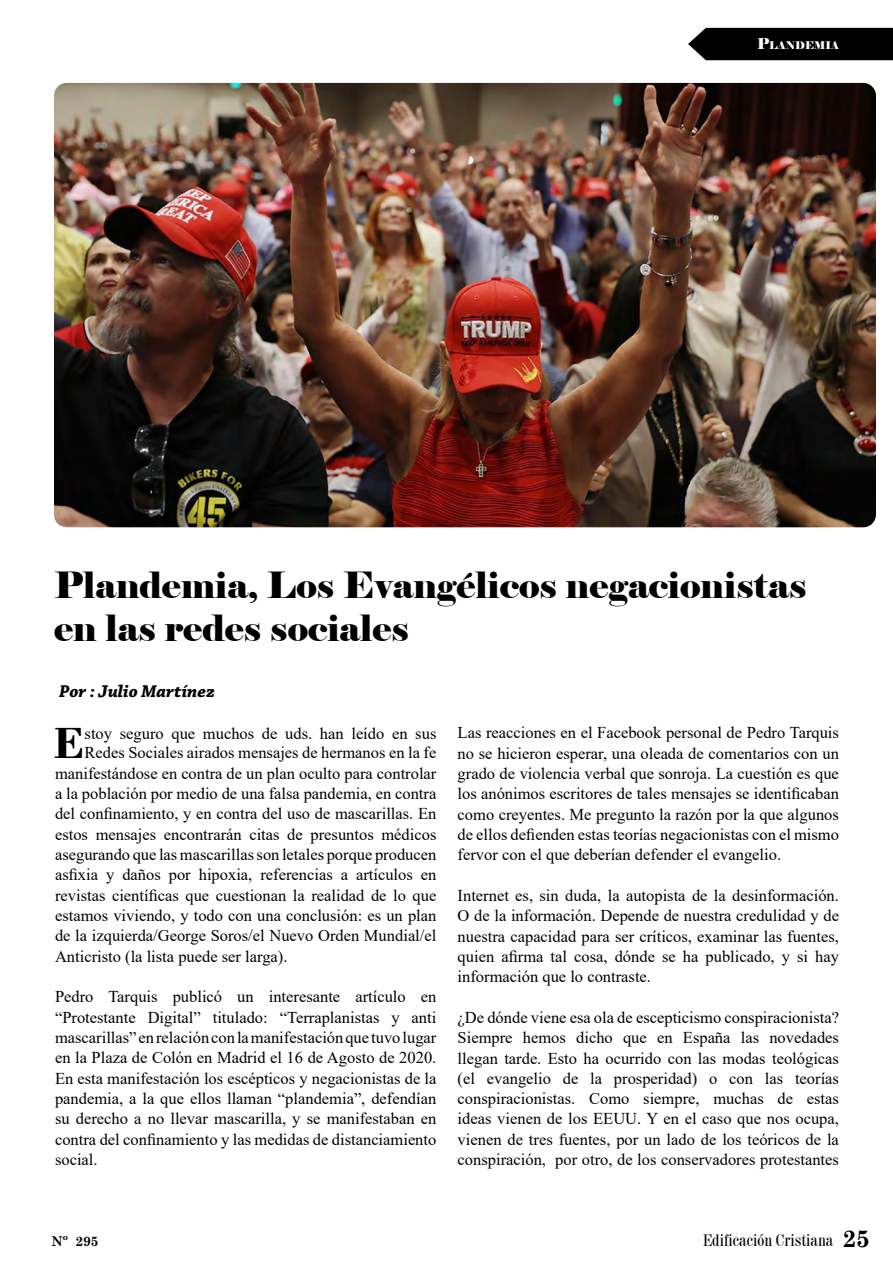
<style>
.page{position:relative;width:893px;height:1263px;background:#fff}
.page>*{position:absolute;margin:0;border:0;box-sizing:border-box;transform-origin:0 0}
.t1{font:700 46.95px "Bodoni BT";color:#000}
.t2{font:36px/43.2px "Elephant";color:#000}
.t3{font:italic 700 18px "Chaparral Pro";color:#000}
.t4{font:16.5px/20.2px "Times New Roman";color:#000;text-align:justify}
.t5{font:condensed 16.5px "Century 725 BT";color:#000}
.t6{font:700 13.5px "Century Schoolbook";color:#000}
.t7{font:10.5px "Elephant";color:#fff}
.s1{font-size:15px}
.s2{font-family:"Century Schoolbook";font-weight:700;font-stretch:normal;font-size:24px}
</style>
<div class="page">
<img style="left:54px;top:83px;width:822px;height:444px">
<div style="left:688px;top:28px;width:205px;height:32px;background:#000"></div>
<p class="t7" style="left:757px;top:38px;width:83px"><span class="s1">P</span>LANDEMIA</p>
<h2 class="t2" style="left:54px;top:564px;width:754px">Plandemia, Los Evangélicos negacionistas en las redes sociales</h2>
<p class="t3" style="left:59px;top:681px;width:157px">Por : Julio Martínez</p>
<h1 class="t1" style="left:54px;top:714px;width:32px">E</h1>
<p class="t4" style="left:85px;top:722px;width:353px">stoy seguro que muchos de uds. han leído en sus</p>
<p class="t4" style="left:85px;top:742px;width:353px">Redes Sociales airados mensajes de hermanos en la fe</p>
<p class="t4" style="left:55px;top:762px;width:383px">manifestándose en contra de un plan oculto para controlar</p>
<p class="t4" style="left:55px;top:783px;width:383px">a la población por medio de una falsa pandemia, en contra</p>
<p class="t4" style="left:55px;top:803px;width:383px">del confinamiento, y en contra del uso de mascarillas. En</p>
<p class="t4" style="left:55px;top:823px;width:383px">estos mensajes encontrarán citas de presuntos médicos</p>
<p class="t4" style="left:55px;top:844px;width:383px">asegurando que las mascarillas son letales porque producen</p>
<p class="t4" style="left:55px;top:864px;width:383px">asfixia y daños por hipoxia, referencias a artículos en</p>
<p class="t4" style="left:55px;top:884px;width:383px">revistas científicas que cuestionan la realidad de lo que</p>
<p class="t4" style="left:55px;top:905px;width:383px">estamos viviendo, y todo con una conclusión: es un plan</p>
<p class="t4" style="left:55px;top:925px;width:383px">de la izquierda/George Soros/el Nuevo Orden Mundial/el</p>
<p class="t4" style="left:55px;top:945px;width:234px">Anticristo (la lista puede ser larga).</p>
<p class="t4" style="left:55px;top:986px;width:383px">Pedro Tarquis publicó un interesante artículo en “Protestante Digital” titulado: “Terraplanistas y anti mascarillas” en relación con la manifestación que tuvo lugar en la Plaza de Colón en Madrid el 16 de Agosto de 2020.<br>En esta manifestación los escépticos y negacionistas de la pandemia, a la que ellos llaman “plandemia”, defendían su derecho a no llevar mascarilla, y se manifestaban en contra del confinamiento y las medidas de distanciamiento social.</p>
<p class="t4" style="left:458px;top:722px;width:383px">Las reacciones en el Facebook personal de Pedro Tarquis no se hicieron esperar, una oleada de comentarios con un grado de violencia verbal que sonroja. La cuestión es que los anónimos escritores de tales mensajes se identificaban como creyentes. Me pregunto la razón por la que algunos de ellos defienden estas teorías negacionistas con el mismo fervor con el que deberían defender el evangelio.</p>
<p class="t4" style="left:458px;top:885px;width:383px">Internet es, sin duda, la autopista de la desinformación.<br>O de la información. Depende de nuestra credulidad y de nuestra capacidad para ser críticos, examinar las fuentes, quien afirma tal cosa, dónde se ha publicado, y si hay información que lo contraste.</p>
<p class="t4" style="left:458px;top:1007px;width:383px">¿De dónde viene esa ola de escepticismo conspiracionista?<br>Siempre hemos dicho que en España las novedades llegan tarde. Esto ha ocurrido con las modas teológicas (el evangelio de la prosperidad) o con las teorías conspiracionistas. Como siempre, muchas de estas ideas vienen de los EEUU. Y en el caso que nos ocupa, vienen de tres fuentes, por un lado de los teóricos de la conspiración, por otro, de los conservadores protestantes</p>
<p class="t6" style="left:51px;top:1231px;width:49px">Nº 295</p>
<p class="t5" style="left:703px;top:1230px;width:168px">Edificación Cristiana <span class="s2">25</span></p>
</div>
